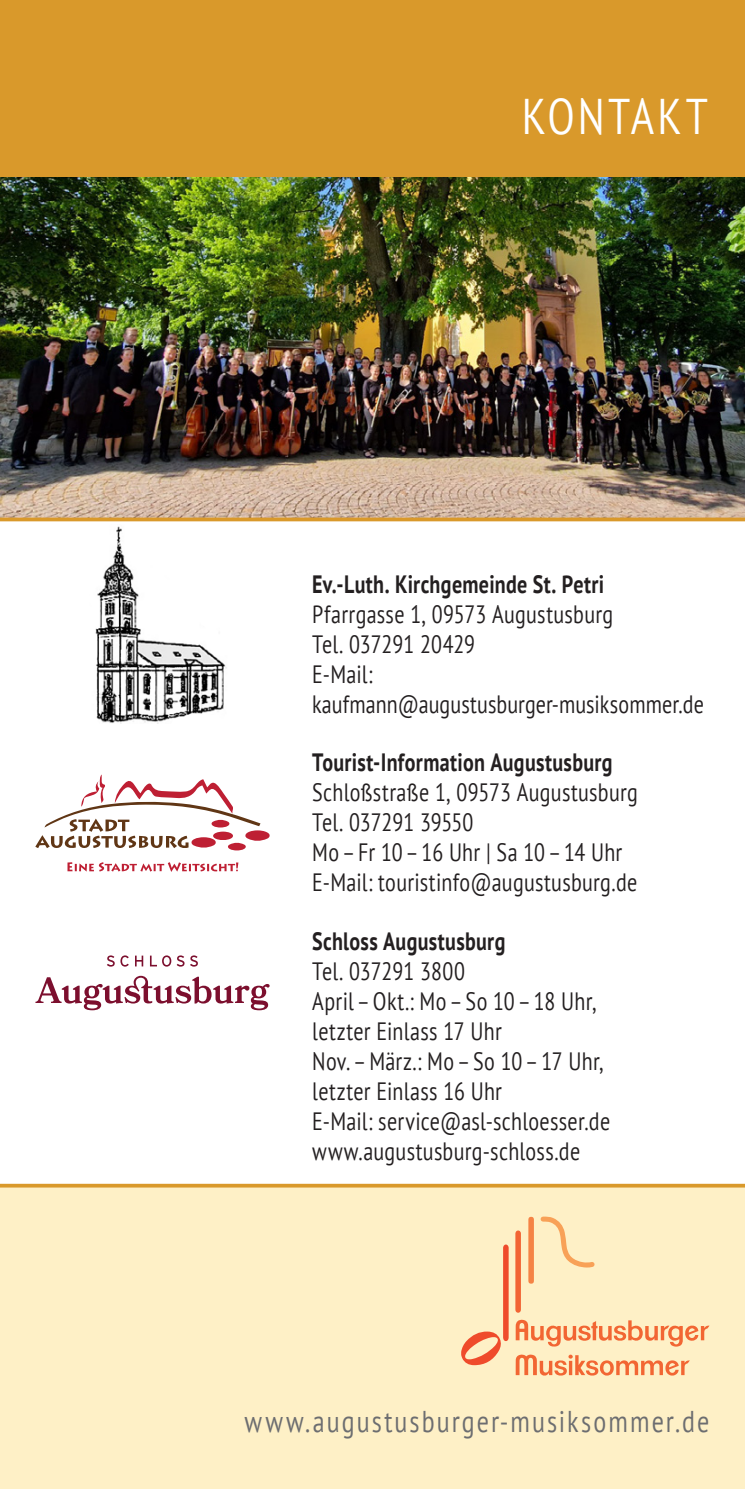
<style>
.page{position:relative;width:745px;height:1489px;background:#fff}
.page>*{position:absolute;margin:0;border:0;box-sizing:border-box;transform-origin:0 0}
.Konzert{font:50px "PT Sans";letter-spacing:.08em;color:#fff;scale:.8 1}
.copytext_links{font:30px "PT Sans";letter-spacing:.085em;color:#6c6d70;scale:.8 1}
.copytext_links-2{font:25px/30px "PT Sans";letter-spacing:.015em;color:#231f20;scale:.8 1}
.s1{font-weight:700}
</style>
<div class="page">
<div style="left:0;top:0;width:744px;height:1488px;background:#d9992b"></div>
<div style="left:0;top:1176px;width:744px;height:312px;background:#fef0c6"></div>
<img style="left:0;top:177px;width:744px;height:340px">
<div style="left:0;top:517px;width:744px;height:670px;background:#fff"></div>
<img style="left:90px;top:524px;width:139px;height:199px">
<svg style="left:35px;top:774px;width:234px;height:98px;background:#ecd9d9"></svg>
<svg style="left:35px;top:975px;width:234px;height:35px;background:#dcbfc7"></svg>
<svg style="left:107px;top:955px;width:91px;height:11px"></svg>
<svg style="left:515px;top:1230px;width:5px;height:82px"></svg>
<svg style="left:540px;top:1216px;width:54px;height:51px"></svg>
<svg style="left:528px;top:1216px;width:5px;height:67px"></svg>
<svg style="left:461px;top:1244px;width:47px;height:121px"></svg>
<svg style="left:515px;top:1319px;width:194px;height:56px"></svg>
<p class="Konzert" style="left:521px;top:84px;width:234px">KONTAKT</p>
<p class="copytext_links-2" style="left:312px;top:568px;width:491px"><span class="s1">Ev.-Luth. Kirchgemeinde St. Petri<br></span>Pfarrgasse 1, 09573 Augustusburg<br>Tel. 037291 20429<br>E-Mail: kaufmann@augustusburger-musiksommer.de</p>
<p class="copytext_links-2" style="left:312px;top:746px;width:408px"><span class="s1">Tourist-Information Augustusburg<br></span>Schloßstraße 1, 09573 Augustusburg<br>Tel. 037291 39550<br>Mo–Fr 10–16 Uhr | Sa 10–14 Uhr<br>E-Mail: touristinfo@augustusburg.de</p>
<p class="copytext_links-2" style="left:312px;top:925px;width:374px"><span class="s1">Schloss Augustusburg<br></span>Tel. 037291 3800<br>April–Okt.: Mo–So 10–18 Uhr, letzter Einlass 17 Uhr<br>Nov.–März.: Mo–So 10–17 Uhr, letzter Einlass 16 Uhr<br>E-Mail: service@asl-schloesser.de www.augustusburg-schloss.de</p>
<p class="copytext_links" style="left:244px;top:1402px;width:582px">www.augustusburger-musiksommer.de</p>
</div>
